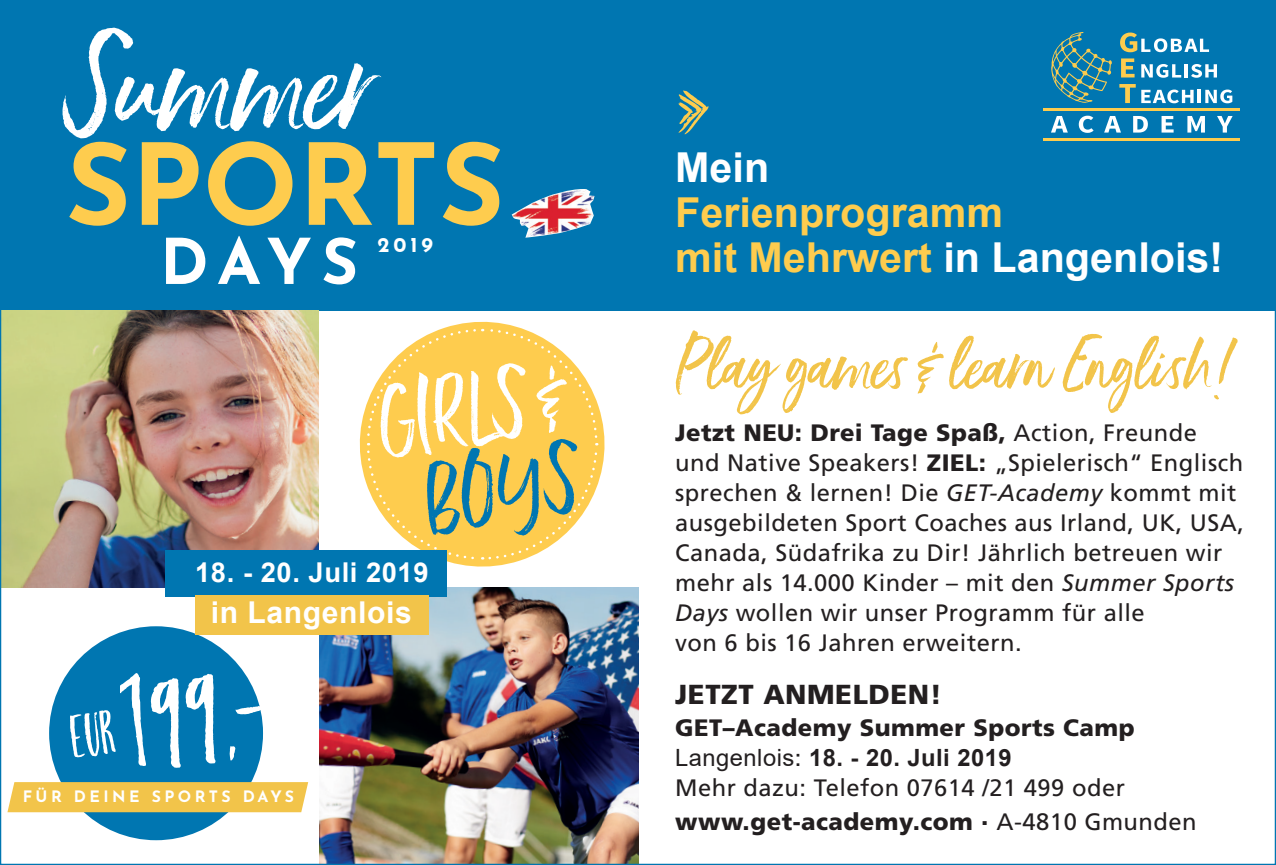
<style>
.page{position:relative;width:1276px;height:865px;background:#fff}
.page>*{position:absolute;margin:0;border:0;box-sizing:border-box;transform-origin:0 0}
.t1{font:147px "Ernestand Emily Caps";color:#fff}
.t2{font:118px "Ernestand Emily Slanted";color:#fff}
.t3{font:700 112.25px "Josefin Sans";color:#fecc4e}
.t4{font:80px "Ernestand Emily Upright";color:#fff}
.t5{font:80px "Ernestand Emily Upright";color:#0076b1}
.t6{font:700 62.75px "Josefin Sans";color:#fff}
.t7{font:62.5px "Ernestand Emily Slanted";color:#f2c44a}
.t8{font:700 41.25px/45px "Arial";color:#fecc4e}
.t9{font:700 30px "Arial";letter-spacing:.02em;color:#fff}
.t10{font:900 27.5px "Frutiger";letter-spacing:.02em;color:#231f20}
.t11{font:700 27.25px "Arial";letter-spacing:.02em;color:#fff}
.t12{font:23.75px/30px "Frutiger";letter-spacing:.02em;color:#231f20}
.t13{font:900 23.75px "Frutiger";letter-spacing:.02em;color:#231f20}
.t14{font:700 20.75px "Josefin Sans";color:#fff}
.t15{font:700 15.75px "Josefin Sans";letter-spacing:.22em;color:#fff}
.s1{color:#fff}
.s2{font-weight:900}
.s3{font-style:italic}
.s4{font-family:"Arial"}
.s5{font-family:"Arial";font-weight:700}
.s6{font-weight:400}
</style>
<div class="page">
<div style="left:0;top:0;width:1276px;height:311px;background:#0076b1"></div>
<img style="left:512px;top:189px;width:82px;height:49px">
<svg style="left:1051px;top:32px;width:61px;height:71px"></svg>
<svg style="left:1121px;top:58px;width:13px;height:19px"></svg>
<svg style="left:1119px;top:84px;width:16px;height:19px"></svg>
<svg style="left:1120px;top:33px;width:89px;height:19px"></svg>
<svg style="left:1141px;top:64px;width:76px;height:14px"></svg>
<svg style="left:1141px;top:90px;width:52px;height:13px"></svg>
<hr style="left:1197px;top:90px;width:4px;height:13px;background:#fff">
<svg style="left:1205px;top:90px;width:27px;height:13px"></svg>
<svg style="left:1051px;top:116px;width:16px;height:16px"></svg>
<svg style="left:1078px;top:116px;width:15px;height:17px"></svg>
<svg style="left:1104px;top:116px;width:17px;height:16px"></svg>
<svg style="left:1133px;top:116px;width:15px;height:17px"></svg>
<svg style="left:1161px;top:116px;width:12px;height:17px"></svg>
<svg style="left:1187px;top:116px;width:18px;height:17px"></svg>
<svg style="left:1217px;top:116px;width:15px;height:17px"></svg>
<hr style="left:1043px;top:109px;width:196px;height:2px;background:#fecc4e">
<hr style="left:1043px;top:138px;width:196px;height:3px;background:#fecc4e">
<img style="left:319px;top:587px;width:319px;height:276px">
<img style="left:2px;top:311px;width:317px;height:276px">
<svg style="left:359px;top:321px;width:246px;height:246px"></svg>
<svg style="left:365px;top:327px;width:234px;height:234px"></svg>
<img style="left:678px;top:90px;width:31px;height:45px">
<div style="left:49px;top:626px;width:214px;height:214px;background:#0076b1;border-radius:50%"></div>
<div style="left:7px;top:782px;width:301px;height:30px;background:#f2c44a"></div>
<div style="left:165px;top:550px;width:282px;height:46px;background:#0076b1"></div>
<div style="left:195px;top:595px;width:234px;height:39px;background:#f2c44a"></div>
<svg style="left:120px;top:673px;width:20px;height:21px"></svg>
<p class="t2" style="left:64px;top:12px;width:309px">Summer</p>
<p class="t3" style="left:66px;top:85px;width:440px">SPORTS</p>
<p class="t6" style="left:160px;top:206px;width:199px">DAYS</p>
<p class="t14" style="left:377px;top:226px;width:57px">2019</p>
<p class="t4" style="left:370px;top:374px;width:193px;rotate:-9deg">GIRLS &amp;</p>
<p class="t5" style="left:416px;top:451px;width:156px;rotate:-9deg">BOYS</p>
<p class="t11" style="left:195px;top:553px;width:235px">18. - 20. Juli 2019</p>
<p class="t9" style="left:211px;top:591px;width:203px">in Langenlois</p>
<p class="t1" style="left:122px;top:657px;width:146px;rotate:-7deg">199,-</p>
<p class="t15" style="left:23px;top:782px;width:273px">FÜR DEINE SPORTS DAYS</p>
<p class="t8" style="left:675px;top:146px;width:549px"><span class="s1">Mein<br></span>Ferienprogramm<br>mit Mehrwert <span class="s1">in Langenlois!</span></p>
<p class="t7" style="left:675px;top:326px;width:559px">Play games &amp; learn English!</p>
<p class="t12" style="left:675px;top:417px;width:570px"><span class="s2">Jetzt NEU: Drei Tage Spaß,</span> Action, Freunde und Native Speakers! <span class="s2">ZIEL:</span> „Spielerisch“ Englisch sprechen &amp; lernen! Die <span class="s3">GET-Academy</span> kommt mit ausgebildeten Sport Coaches aus Irland, UK, USA, Canada, Südafrika zu Dir! Jährlich betreuen wir mehr als 14.000 Kinder – mit den <span class="s3">Summer Sports Days</span> wollen wir unser Programm für alle<br>von 6 bis 16 Jahren erweitern.</p>
<p class="t10" style="left:675px;top:677px;width:268px">JETZT ANMELDEN!</p>
<p class="t12" style="left:675px;top:712px;width:461px"><span class="s2">GET–Academy Summer Sports Camp<br></span><span class="s4">Langenlois</span>: <span class="s5">18. - 20. Juli 2019<br></span>Mehr dazu: Telefon 07614 /21 499 oder</p>
<p class="t13" style="left:675px;top:807px;width:523px">www.get-academy.com . <span class="s6">A-4810 Gmunden</span></p>
</div>
